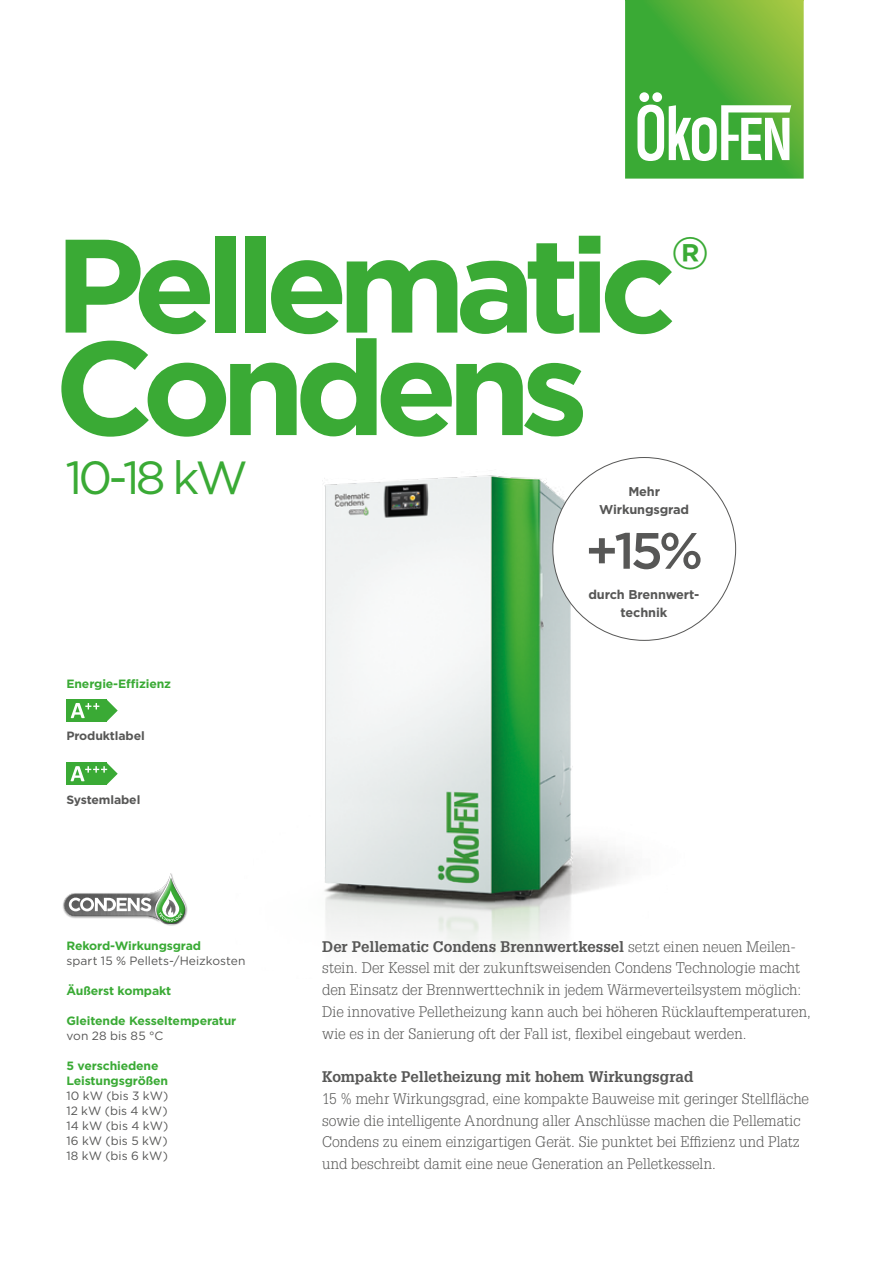
<style>
.page{position:relative;width:893px;height:1263px;background:#fff}
.page>*{position:absolute;margin:0;border:0;box-sizing:border-box;transform-origin:0 0}
.t1{font:700 132.6px "Gotham";letter-spacing:-.08em;color:#3aaa35}
.t2{font:500 51px "Gotham";color:#575756}
.t3{font:46.5px "Gotham";color:#3aaa35}
.t4{font:700 45px "Gotham";color:#3aaa35}
.t5{font:300 15px/21.8px "Glypha LT Pro";color:#575756}
.t6{font:700 15px "Glypha LT Pro";letter-spacing:-.005em;color:#575756}
.t7{font:700 12.75px/18px "Gotham";letter-spacing:-.01em;color:#575756;text-align:center}
.t8{font:700 12px/15px "Gotham";letter-spacing:-.01em;color:#3aaa35}
.t9{font:12px/15px "Gotham";letter-spacing:.005em;color:#575756;text-align:justify}
.t10{font:700 12px "Gotham";letter-spacing:-.01em;color:#575756}
.s1{font-weight:700}
</style>
<div class="page">
<svg style="left:625px;top:0;width:179px;height:179px;background:#6cbb55"></svg>
<img style="left:187px;top:457px;width:550px;height:496px">
<div style="left:66px;top:763px;width:41px;height:22px;background:#3aaa35"></div>
<div style="left:66px;top:699px;width:41px;height:22px;background:#3aaa35"></div>
<svg style="left:71px;top:700px;width:47px;height:21px"></svg>
<svg style="left:71px;top:763px;width:47px;height:22px"></svg>
<div style="left:63px;top:872px;width:124px;height:54px;background:#000;opacity:.25"></div>
<svg style="left:64px;top:873px;width:122px;height:51px"></svg>
<div style="left:553px;top:457px;width:183px;height:183px;background:#fff;border-radius:50%"></div>
<h1 class="t1" style="left:54px;top:198px;width:624px">Pellematic</h1>
<h3 class="t4" style="left:671px;top:224px;width:40px">®</h3>
<h1 class="t1" style="left:54px;top:300px;width:536px">Condens</h1>
<h3 class="t3" style="left:65px;top:448px;width:184px">10-18 kW</h3>
<p class="t7" style="left:599px;top:482px;width:91px">Mehr<br>Wirkungsgrad</p>
<h2 class="t2" style="left:585px;top:517px;width:119px">+15%</h2>
<p class="t8" style="left:66px;top:676px;width:106px">Energie-Effizienz</p>
<p class="t10" style="left:66px;top:728px;width:80px">Produktlabel</p>
<p class="t10" style="left:66px;top:792px;width:75px">Systemlabel</p>
<p class="t8" style="left:66px;top:938px;width:136px">Rekord-Wirkungsgrad</p>
<p class="t9" style="left:66px;top:953px;width:181px">spart 15 % Pellets-/Heizkosten</p>
<p class="t8" style="left:66px;top:983px;width:106px">Äußerst kompakt</p>
<p class="t8" style="left:66px;top:1013px;width:171px">Gleitende Kesseltemperatur</p>
<p class="t9" style="left:66px;top:1028px;width:99px">von 28 bis 85 °C</p>
<p class="t8" style="left:66px;top:1058px;width:103px">5 verschiedene<br>Leistungsgrößen</p>
<p class="t9" style="left:66px;top:1088px;width:104px">10 kW (bis 3 kW)<br>12 kW (bis 4 kW)<br>14 kW (bis 4 kW)<br>16 kW (bis 5 kW)<br>18 kW (bis 6 kW)</p>
<p class="t7" style="left:588px;top:586px;width:112px">durch Brennwert&shy;technik</p>
<p class="t5" style="left:322px;top:936px;width:490px"><span class="s1">Der Pellematic Condens Brennwertkessel</span> setzt einen neuen Meilen&shy;stein. Der Kessel mit der zukunftsweisenden Condens Technologie macht den Einsatz der Brennwerttechnik in jedem Wärmeverteilsystem möglich:<br>Die innovative Pelletheizung kann auch bei höheren Rücklauftemperaturen, wie es in der Sanierung oft der Fall ist, flexibel eingebaut werden.</p>
<p class="t6" style="left:322px;top:1067px;width:373px">Kompakte Pelletheizung mit hohem Wirkungsgrad</p>
<p class="t5" style="left:322px;top:1088px;width:488px">15 % mehr Wirkungsgrad, eine kompakte Bauweise mit geringer Stellfläche sowie die intelligente Anordnung aller Anschlüsse machen die Pellematic Condens zu einem einzigartigen Gerät. Sie punktet bei Effizienz und Platz und beschreibt damit eine neue Generation an Pelletkesseln.</p>
</div>
